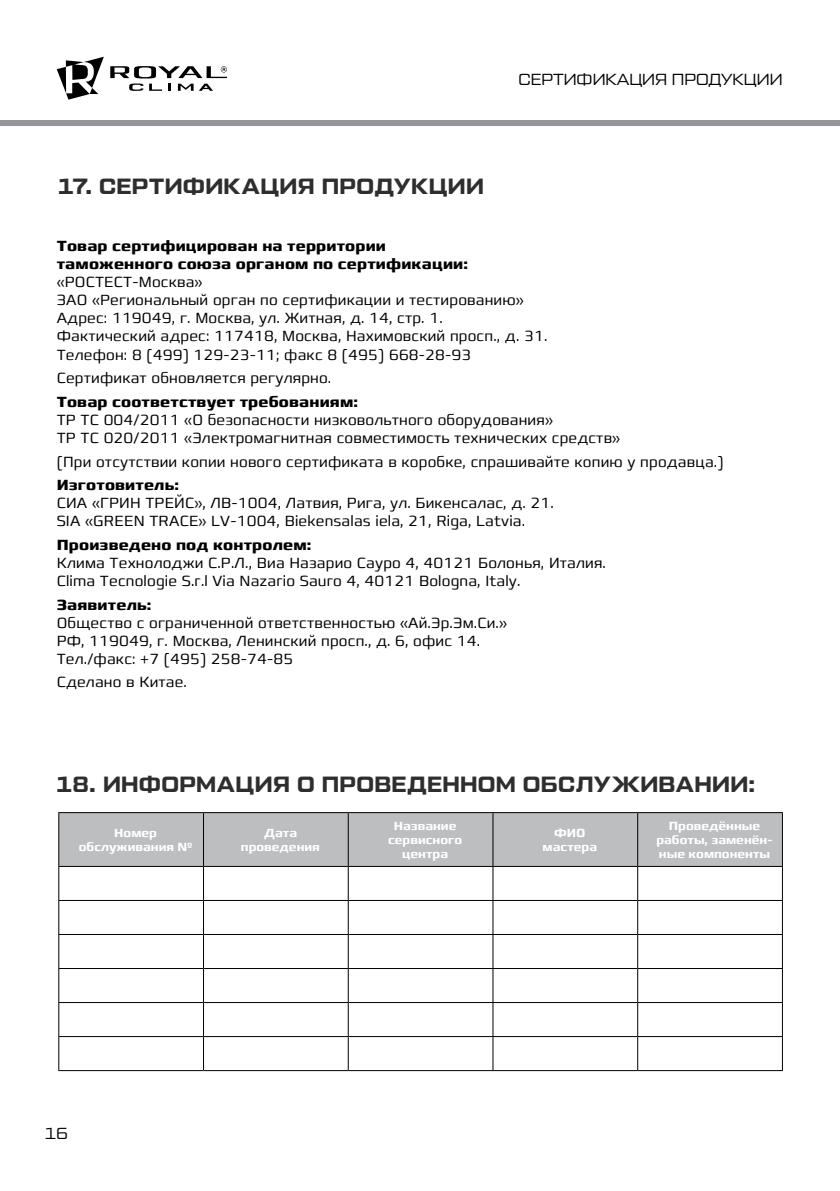
<style>
.page{position:relative;width:840px;height:1191px;background:#fff}
.page>*{position:absolute;margin:0;border:0;box-sizing:border-box;transform-origin:0 0}
.t1{font:22px "Tactic Sans Bld";letter-spacing:.02em;color:#2e2e2f}
.t2{font:16px "Tactic Sans";color:#000}
.t3{font:300 15px/18px "Francker CYR";letter-spacing:.01em;color:#000}
.t4{font:700 15px/18px "Francker CYR";letter-spacing:.01em;color:#000}
.t5{font:600 12px/14.4px "Francker CYR";color:#fff;text-align:center}
</style>
<div class="page">
<svg style="left:57px;top:57px;width:47px;height:43px"></svg>
<svg style="left:110px;top:66px;width:117px;height:25px"></svg>
<div style="left:0;top:120px;width:839px;height:6px;background:#939598"></div>
<div style="left:59px;top:813px;width:722px;height:53px;background:#bcbec0"></div>
<hr style="left:203px;top:867px;width:1px;height:33px;background:#000">
<hr style="left:347px;top:867px;width:1px;height:33px;background:#000">
<hr style="left:492px;top:867px;width:1px;height:33px;background:#000">
<hr style="left:636px;top:867px;width:1px;height:33px;background:#000">
<hr style="left:58px;top:900px;width:145px;height:1px;background:#000">
<hr style="left:203px;top:900px;width:145px;height:1px;background:#000">
<hr style="left:203px;top:901px;width:1px;height:33px;background:#000">
<hr style="left:348px;top:900px;width:144px;height:1px;background:#000">
<hr style="left:347px;top:901px;width:1px;height:33px;background:#000">
<hr style="left:492px;top:900px;width:145px;height:1px;background:#000">
<hr style="left:492px;top:901px;width:1px;height:33px;background:#000">
<hr style="left:637px;top:900px;width:145px;height:1px;background:#000">
<hr style="left:636px;top:901px;width:1px;height:33px;background:#000">
<hr style="left:58px;top:934px;width:145px;height:1px;background:#000">
<hr style="left:203px;top:934px;width:145px;height:1px;background:#000">
<hr style="left:203px;top:935px;width:1px;height:33px;background:#000">
<hr style="left:348px;top:934px;width:144px;height:1px;background:#000">
<hr style="left:347px;top:935px;width:1px;height:33px;background:#000">
<hr style="left:492px;top:934px;width:145px;height:1px;background:#000">
<hr style="left:492px;top:935px;width:1px;height:33px;background:#000">
<hr style="left:637px;top:934px;width:145px;height:1px;background:#000">
<hr style="left:636px;top:935px;width:1px;height:33px;background:#000">
<hr style="left:58px;top:968px;width:145px;height:1px;background:#000">
<hr style="left:203px;top:968px;width:145px;height:1px;background:#000">
<hr style="left:203px;top:969px;width:1px;height:33px;background:#000">
<hr style="left:348px;top:968px;width:144px;height:1px;background:#000">
<hr style="left:347px;top:969px;width:1px;height:33px;background:#000">
<hr style="left:492px;top:968px;width:145px;height:1px;background:#000">
<hr style="left:492px;top:969px;width:1px;height:33px;background:#000">
<hr style="left:637px;top:968px;width:145px;height:1px;background:#000">
<hr style="left:636px;top:969px;width:1px;height:33px;background:#000">
<hr style="left:58px;top:1002px;width:145px;height:1px;background:#000">
<hr style="left:203px;top:1002px;width:145px;height:1px;background:#000">
<hr style="left:203px;top:1003px;width:1px;height:33px;background:#000">
<hr style="left:348px;top:1002px;width:144px;height:1px;background:#000">
<hr style="left:347px;top:1003px;width:1px;height:33px;background:#000">
<hr style="left:492px;top:1002px;width:145px;height:1px;background:#000">
<hr style="left:492px;top:1003px;width:1px;height:33px;background:#000">
<hr style="left:637px;top:1002px;width:145px;height:1px;background:#000">
<hr style="left:636px;top:1003px;width:1px;height:33px;background:#000">
<hr style="left:58px;top:1036px;width:145px;height:1px;background:#000">
<hr style="left:203px;top:1036px;width:145px;height:1px;background:#000">
<hr style="left:203px;top:1037px;width:1px;height:33px;background:#000">
<hr style="left:348px;top:1036px;width:144px;height:1px;background:#000">
<hr style="left:347px;top:1037px;width:1px;height:33px;background:#000">
<hr style="left:492px;top:1036px;width:145px;height:1px;background:#000">
<hr style="left:492px;top:1037px;width:1px;height:33px;background:#000">
<hr style="left:637px;top:1036px;width:145px;height:1px;background:#000">
<hr style="left:636px;top:1037px;width:1px;height:33px;background:#000">
<hr style="left:58px;top:867px;width:1px;height:33px;background:#000">
<hr style="left:781px;top:867px;width:1px;height:33px;background:#000">
<hr style="left:58px;top:901px;width:1px;height:33px;background:#000">
<hr style="left:781px;top:901px;width:1px;height:33px;background:#000">
<hr style="left:58px;top:935px;width:1px;height:33px;background:#000">
<hr style="left:781px;top:935px;width:1px;height:33px;background:#000">
<hr style="left:58px;top:969px;width:1px;height:33px;background:#000">
<hr style="left:781px;top:969px;width:1px;height:33px;background:#000">
<hr style="left:58px;top:1003px;width:1px;height:33px;background:#000">
<hr style="left:781px;top:1003px;width:1px;height:33px;background:#000">
<hr style="left:58px;top:1037px;width:1px;height:33px;background:#000">
<hr style="left:781px;top:1037px;width:1px;height:33px;background:#000">
<hr style="left:58px;top:1070px;width:145px;height:1px;background:#000">
<hr style="left:203px;top:1070px;width:145px;height:1px;background:#000">
<hr style="left:348px;top:1070px;width:144px;height:1px;background:#000">
<hr style="left:492px;top:1070px;width:145px;height:1px;background:#000">
<hr style="left:637px;top:1070px;width:145px;height:1px;background:#000">
<hr style="left:58px;top:812px;width:145px;height:1px;background:#000">
<hr style="left:58px;top:813px;width:1px;height:53px;background:#000">
<hr style="left:203px;top:812px;width:145px;height:1px;background:#000">
<hr style="left:203px;top:813px;width:1px;height:53px;background:#000">
<hr style="left:348px;top:812px;width:144px;height:1px;background:#000">
<hr style="left:347px;top:813px;width:1px;height:53px;background:#000">
<hr style="left:492px;top:812px;width:145px;height:1px;background:#000">
<hr style="left:492px;top:813px;width:1px;height:53px;background:#000">
<hr style="left:637px;top:812px;width:145px;height:1px;background:#000">
<hr style="left:636px;top:813px;width:1px;height:53px;background:#000">
<hr style="left:781px;top:813px;width:1px;height:53px;background:#000">
<hr style="left:58px;top:866px;width:145px;height:1px;background:#000">
<hr style="left:203px;top:866px;width:145px;height:1px;background:#000">
<hr style="left:348px;top:866px;width:144px;height:1px;background:#000">
<hr style="left:492px;top:866px;width:145px;height:1px;background:#000">
<hr style="left:637px;top:866px;width:145px;height:1px;background:#000">
<h1 class="t1" style="left:59px;top:174px;width:426px">17. СЕРТИФИКАЦИЯ ПРОДУКЦИИ</h1>
<p class="t2" style="left:518px;top:71px;width:265px">СЕРТИФИКАЦИЯ ПРОДУКЦИИ</p>
<p class="t4" style="left:57px;top:237px;width:412px">Товар сертифицирован на территории таможенного союза органом по сертификации:</p>
<p class="t3" style="left:57px;top:273px;width:492px">«РОСТЕСТ-Москва»<br>ЗАО «Региональный орган по сертификации и тестированию» Адрес: 119049, г. Москва, ул. Житная, д. 14, стр. 1.<br>Фактический адрес: 117418, Москва, Нахимовский просп., д. 31.<br>Телефон: 8 (499) 129-23-11; факс 8 (495) 668-28-93</p>
<p class="t3" style="left:57px;top:369px;width:276px">Сертификат обновляется регулярно.</p>
<p class="t4" style="left:57px;top:393px;width:302px">Товар соответствует требованиям:</p>
<p class="t3" style="left:57px;top:411px;width:564px">ТР ТС 004/2011 «О безопасности низковольтного оборудования»<br>ТР ТС 020/2011 «Электромагнитная совместимость технических средств»</p>
<p class="t3" style="left:57px;top:453px;width:668px">(При отсутствии копии нового сертификата в коробке, спрашивайте копию у продавца.)</p>
<p class="t4" style="left:57px;top:476px;width:124px">Изготовитель:</p>
<p class="t3" style="left:57px;top:494px;width:498px">СИА «ГРИН ТРЕЙС», ЛВ-1004, Латвия, Рига, ул. Бикенсалас, д. 21.<br>SIA «GREEN TRACE» LV-1004, Biekensalas iela, 21, Riga, Latvia.</p>
<p class="t4" style="left:57px;top:536px;width:256px">Произведено под контролем:</p>
<p class="t3" style="left:57px;top:554px;width:550px">Клима Технолоджи С.Р.Л., Виа Назарио Сауро 4, 40121 Болонья, Италия.<br>Clima Tecnologie S.r.l Via Nazario Sauro 4, 40121 Bologna, Italy.</p>
<p class="t4" style="left:57px;top:596px;width:96px">Заявитель:</p>
<p class="t3" style="left:57px;top:614px;width:451px">Общество с ограниченной ответственностью «Ай.Эр.Эм.Си.»<br>РФ, 119049, г. Москва, Ленинский просп., д. 6, офис 14.<br>Тел./факс: +7 (495) 258-74-85</p>
<p class="t3" style="left:57px;top:673px;width:132px">Сделано в Китае.</p>
<h1 class="t1" style="left:57px;top:772px;width:699px">18. ИНФОРМАЦИЯ О ПРОВЕДЕННОМ ОБСЛУЖИВАНИИ:</h1>
<p class="t5" style="left:79px;top:826px;width:115px">Номер обслуживания №</p>
<p class="t5" style="left:241px;top:826px;width:80px">Дата проведения</p>
<p class="t5" style="left:388px;top:818px;width:76px">Название сервисного центра</p>
<p class="t5" style="left:542px;top:826px;width:56px">ФИО мастера</p>
<p class="t5" style="left:656px;top:818px;width:118px">Проведённые работы, заменён&shy;ные компоненты</p>
<p class="t2" style="left:45px;top:1124px;width:25px">16</p>
</div>
